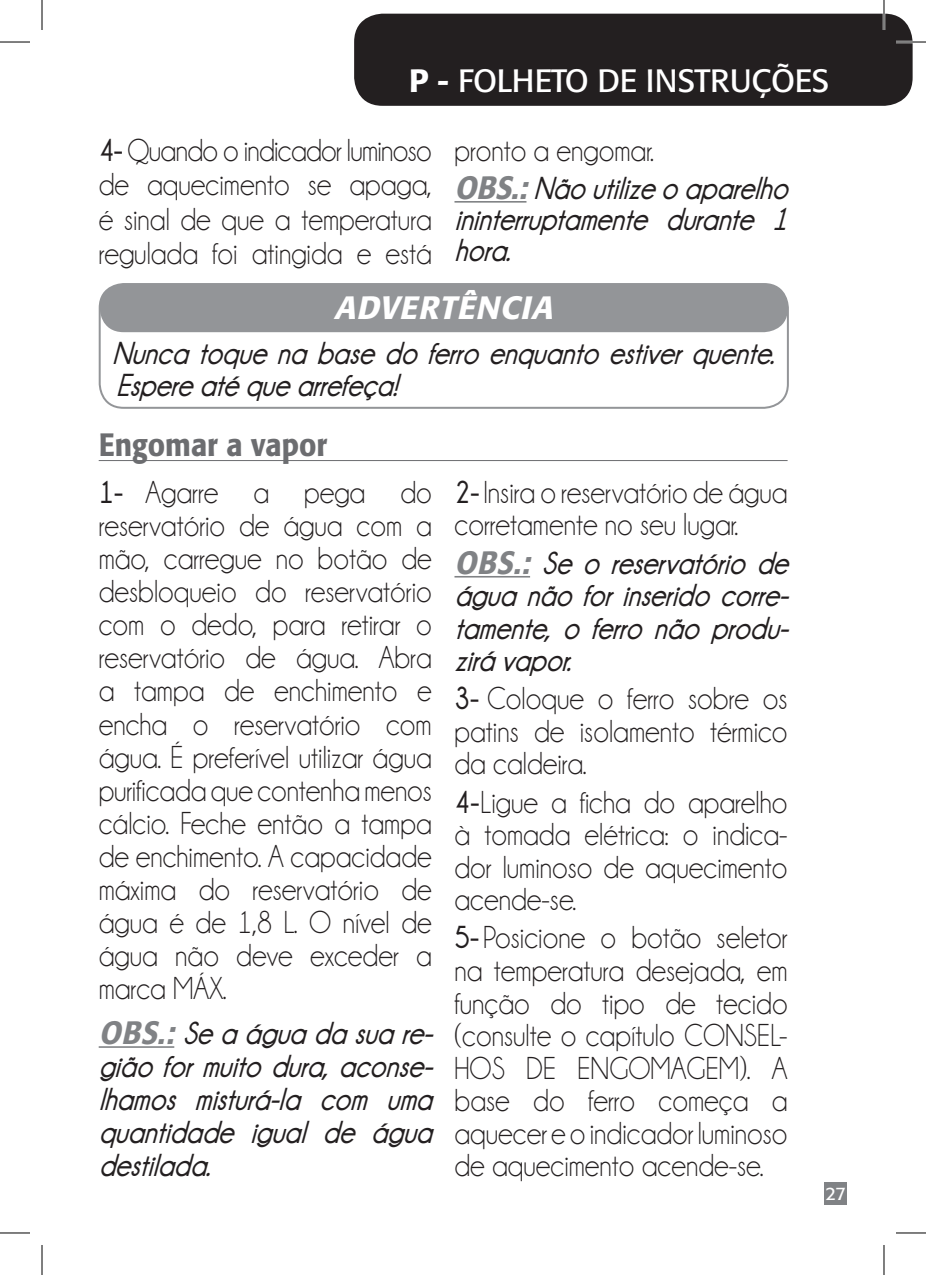
<style>
.page{position:relative;width:926px;height:1275px;background:#fff}
.page>*{position:absolute;margin:0;border:0;box-sizing:border-box;transform-origin:0 0}
.t1{font:32px/33px "Champagne&Limousines";color:#231f20;text-align:justify;scale:.9 1}
.t2{font:italic 700 32px/33px "Champagne&Limousines";color:#231f20;scale:.9 1}
.t3{font:32px "Formata";letter-spacing:-.01em;color:#fff}
.t4{font:500 32px "Formata";color:#6c6d70;scale:.9 1}
.t5{font:italic 500 32px "Formata";color:#fff}
.t6{font:18px "Formata";color:#fff}
.s1{font-weight:500}
.s2{font-weight:700}
.s3{font-weight:400;font-style:normal}
.s4{font-family:"Formata";font-weight:500;color:#808285}
</style>
<div class="page">
<div style="left:824px;top:1182px;width:23px;height:22px;background:#808285"></div>
<div style="left:354px;top:14px;width:558px;height:92px;background:#231f20;border-radius:28px"></div>
<hr style="left:99px;top:1046px;width:75px;height:1px;background:#808285">
<hr style="left:454px;top:576px;width:76px;height:1px;background:#808285">
<hr style="left:454px;top:201px;width:72px;height:2px;background:#808285">
<div style="left:99px;top:283px;width:690px;height:126px;border:2px solid #939598;border-radius:24px"></div>
<div style="left:100px;top:284px;width:688px;height:48px;background:#939598;border-radius:24px"></div>
<hr style="left:99px;top:460px;width:689px;height:1px;background:#6c6d70">
<hr style="left:896px;top:41px;width:30px;height:2px;background:#fff">
<hr style="left:883px;top:0;width:2px;height:30px;background:#fff">
<hr style="left:0;top:42px;width:30px;height:1px;background:#000">
<hr style="left:896px;top:42px;width:30px;height:1px;background:#000">
<hr style="left:0;top:1232px;width:30px;height:1px;background:#000">
<hr style="left:896px;top:1232px;width:30px;height:1px;background:#000">
<hr style="left:42px;top:0;width:1px;height:30px;background:#000">
<hr style="left:42px;top:1245px;width:1px;height:30px;background:#000">
<hr style="left:884px;top:0;width:1px;height:30px;background:#000">
<hr style="left:884px;top:1245px;width:1px;height:30px;background:#000">
<p class="t3" style="left:409px;top:61px;width:421px"><span class="s1">P -</span> FOLHETO DE INSTRUÇÕES</p>
<p class="t1" style="left:99px;top:133px;width:372px;line-height:34.4px"><span class="s2">4-</span> Quando o indicador luminoso de aquecimento se apaga, é sinal de que a temperatura regulada foi atingida e está</p>
<p class="t2" style="left:454px;top:131px;width:382px;line-height:38px"><span class="s3">pronto a engomar.<br></span><span class="s4">OBS.:</span> Nãoutilizeoaparelho</p>
<p class="t2" style="left:454px;top:203px;width:382px;line-height:31px">ininterruptamente durante 1 hora.</p>
<p class="t5" style="left:334px;top:288px;width:228px">ADVERTÊNCIA</p>
<p class="t2" style="left:112px;top:336px;width:748px;line-height:32px">Nuncatoquenabasedoferroenquantoestiverquente.<br>Espereatéquearrefeça!</p>
<p class="t4" style="left:99px;top:424px;width:255px">Engomar a vapor</p>
<p class="t1" style="left:454px;top:476px;width:372px"><span class="s2">2-</span>Insira o reservatório de água corretamente no seu lugar.</p>
<p class="t2" style="left:454px;top:546px;width:382px;text-align:justify"><span class="s4">OBS.:</span> Se o reservatório de águanãoforinseridocorre&shy;tamente, o ferro não produ&shy;zirávapor.</p>
<p class="t1" style="left:454px;top:682px;width:372px"><span class="s2">3-</span> Coloque o ferro sobre os patins de isolamento térmico da caldeira.</p>
<p class="t1" style="left:454px;top:786px;width:372px"><span class="s2">4-</span>Ligue a ficha do aparelho à tomada elétrica: o indica&shy;dor luminoso de aquecimento acende-se.</p>
<p class="t1" style="left:454px;top:922px;width:372px"><span class="s2">5-</span> Posicione o botão seletor na temperatura desejada, em função do tipo de tecido (consulte o capítulo CONSEL-</p>
<p class="t1" style="left:99px;top:476px;width:372px"><span class="s2">1-</span> Agarre a pega do reservatório de água com a mão, carregue no botão de desbloqueio do reservatório com o dedo, para retirar o reservatório de água. Abra a tampa de enchimento e encha o reservatório com água. É preferível utilizar água purificada que contenha menos cálcio. Feche então a tampa de enchimento. A capacidade máxima do reservatório de água é de 1,8 L. O nível de água não deve exceder a marca MÁX.</p>
<p class="t2" style="left:99px;top:1016px;width:767px"><span class="s4">OBS.:</span> Seaáguadasuare-<br>gião for muito dura, aconse- <span class="s3">H O S D E E N G O M A G E M ) . A </span>lhamos misturá-la com uma <span class="s3">b a s e d o f e r r o c o m e ç a a </span>quantidade igual de água <span class="s3">aquecer e o indicador luminoso </span>destilada.</p>
<p class="t1" style="left:454px;top:1149px;width:345px">de aquecimento acende-se.</p>
<p class="t6" style="left:826px;top:1183px;width:22px">27</p>
</div>
